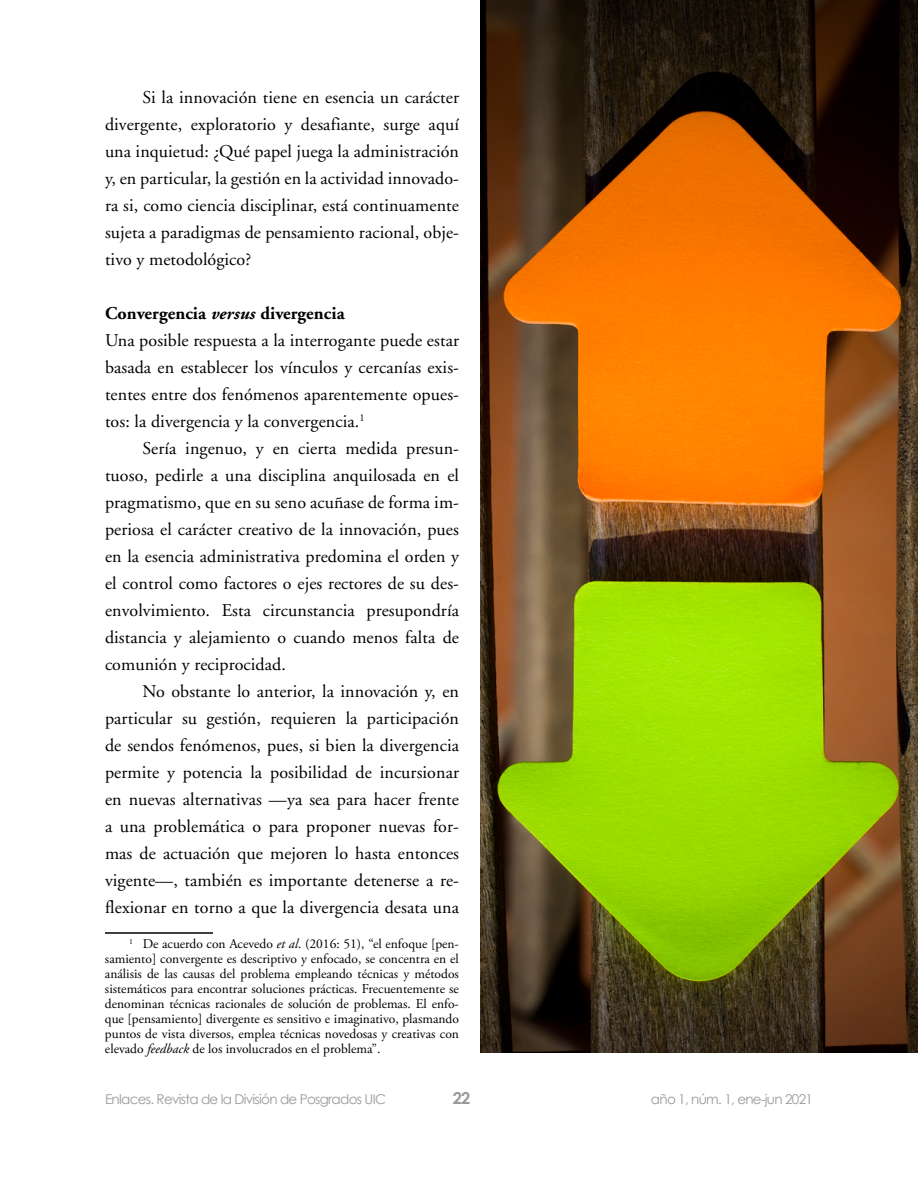
<style>
.page{position:relative;width:918px;height:1188px;background:#fff}
.page>*{position:absolute;margin:0;border:0;box-sizing:border-box;transform-origin:0 0}
.t1{font:18px/27px "Adobe Garamond";letter-spacing:.005em;color:#000;text-align:justify}
.t2{font:700 16.5px "Century Gothic";color:#999}
.t3{font:13.5px/15px "Adobe Garamond Pro";color:#000;text-align:justify}
.t4{font:13.5px "Century Gothic";letter-spacing:-.05em;color:#999}
.s1{font-weight:700}
.s2{font-weight:700;font-style:italic}
.s3{font-style:italic}
</style>
<div class="page">
<hr style="left:105px;top:932px;width:108px;height:2px;background:#000">
<img style="left:480px;top:0;width:438px;height:1053px">
<p class="t1" style="left:105px;top:84px;width:356px;text-indent:37px">Si la innovación tiene en esencia un carácter divergente, exploratorio y desafiante, surge aquí una inquietud: ¿Qué papel juega la administración y, en particular, la gestión en la actividad innovado&shy;ra si, como ciencia disciplinar, está continuamente sujeta a paradigmas de pensamiento racional, obje&shy;tivo y metodológico?</p>
<p class="t1" style="left:105px;top:300px;width:356px;text-align:left"><span class="s1">Convergencia</span> <span class="s2">versus</span> <span class="s1">divergencia<br></span>Una posible respuesta a la interrogante puede estar basada en establecer los vínculos y cercanías exis&shy;tentes entre dos fenómenos aparentemente opues&shy;tos: la divergencia y la convergencia.<sup>1</sup></p>
<p class="t1" style="left:105px;top:435px;width:356px;text-indent:37px">Sería ingenuo, y en cierta medida presun&shy;tuoso, pedirle a una disciplina anquilosada en el pragmatismo, que en su seno acuñase de forma im&shy;periosa el carácter creativo de la innovación, pues en la esencia administrativa predomina el orden y el control como factores o ejes rectores de su des&shy;envolvimiento. Esta circunstancia presupondría distancia y alejamiento o cuando menos falta de comunión y reciprocidad.</p>
<p class="t1" style="left:105px;top:678px;width:356px;text-indent:37px">No obstante lo anterior, la innovación y, en particular su gestión, requieren la participación de sendos fenómenos, pues, si bien la divergencia permite y potencia la posibilidad de incursionar en nuevas alternativas —ya sea para hacer frente a una problemática o para proponer nuevas for&shy;mas de actuación que mejoren lo hasta entonces vigente—, también es importante detenerse a re&shy;flexionar en torno a que la divergencia desata una</p>
<p class="t3" style="left:105px;top:937px;width:356px;text-indent:24px"><sup>1</sup> De acuerdo con Acevedo <span class="s3">et al</span>. (2016: 51), “el enfoque [pen&shy;samiento] convergente es descriptivo y enfocado, se concentra en el análisis de las causas del problema empleando técnicas y métodos sistemáticos para encontrar soluciones prácticas. Frecuentemente se denominan técnicas racionales de solución de problemas. El enfo&shy;que [pensamiento] divergente es sensitivo e imaginativo, plasmando puntos de vista diversos, emplea técnicas novedosas y creativas con elevado <span class="s3">feedback</span> de los involucrados en el problema”.</p>
<p class="t4" style="left:105px;top:1091px;width:283px">Enlaces. Revista de la División de Posgrados UIC</p>
<p class="t2" style="left:453px;top:1087px;width:19px">22</p>
<p class="t4" style="left:651px;top:1091px;width:164px">año 1, núm. 1, ene-jun 2021</p>
</div>
